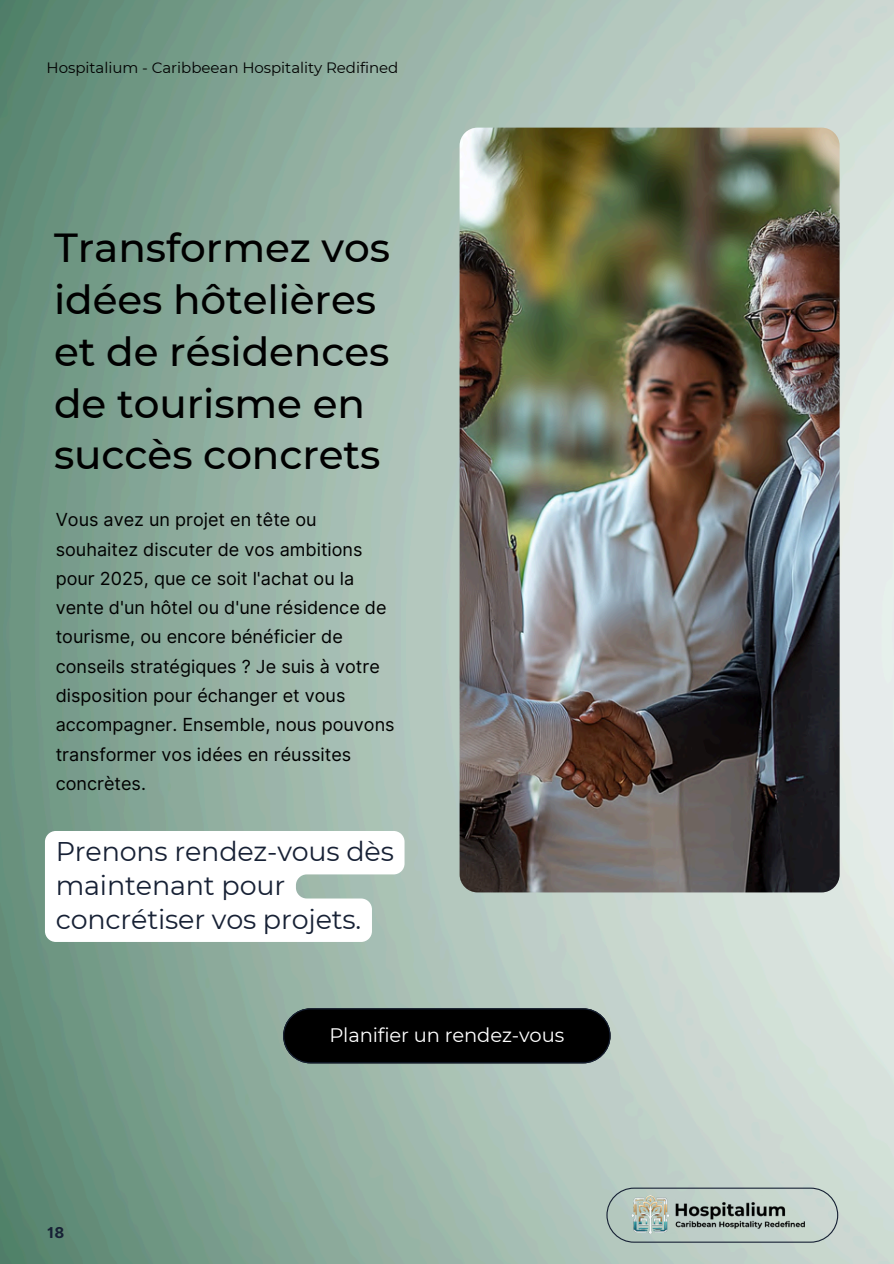
<style>
.page{position:relative;width:894px;height:1264px;background:#fff}
.page>*{position:absolute;margin:0;border:0;box-sizing:border-box;transform-origin:0 0}
.t1{font:500 40.5px/51.8px "Montserrat";letter-spacing:-.005em;color:#000}
.t2{font:27px/33.8px "Montserrat";letter-spacing:-.005em;color:#172135}
.t3{font:19.5px "Montserrat";letter-spacing:-.005em;color:#fff}
.t4{font:18px/29.2px "Inter";color:#000}
.t5{font:15px "Montserrat";letter-spacing:-.005em;color:#000}
.t6{font:700 15px "Inter";color:#172135}
</style>
<div class="page">
<img style="left:0;top:0;width:893px;height:1263px">
<svg style="left:283px;top:1008px;width:327px;height:55px;background:#060808"></svg>
<img style="left:459px;top:128px;width:380px;height:764px;border-radius:18px">
<svg style="left:606px;top:1187px;width:232px;height:55px;background:#b4c3be"></svg>
<img style="left:631px;top:1195px;width:173px;height:38px">
<svg style="left:45px;top:831px;width:359px;height:110px"></svg>
<p class="t5" style="left:47px;top:58px;width:353px">Hospitalium - Caribbeean Hospitality Redifined</p>
<h1 class="t1" style="left:54px;top:222px;width:337px">Transformez vos idées hôtelières et de résidences de tourisme en succès concrets</h1>
<p class="t4" style="left:56px;top:505px;width:340px">Vous avez un projet en tête ou souhaitez discuter de vos ambitions pour 2025, que ce soit l'achat ou la vente d'un hôtel ou d'une résidence de tourisme, ou encore bénéficier de conseils stratégiques ? Je suis à votre disposition pour échanger et vous accompagner. Ensemble, nous pouvons transformer vos idées en réussites concrètes.</p>
<h2 class="t2" style="left:56px;top:834px;width:339px">Prenons rendez-vous dès maintenant pour concrétiser vos projets.</h2>
<p class="t6" style="left:47px;top:1223px;width:19px">18</p>
<p class="t3" style="left:329px;top:1023px;width:236px">Planifier un rendez-vous</p>
</div>
